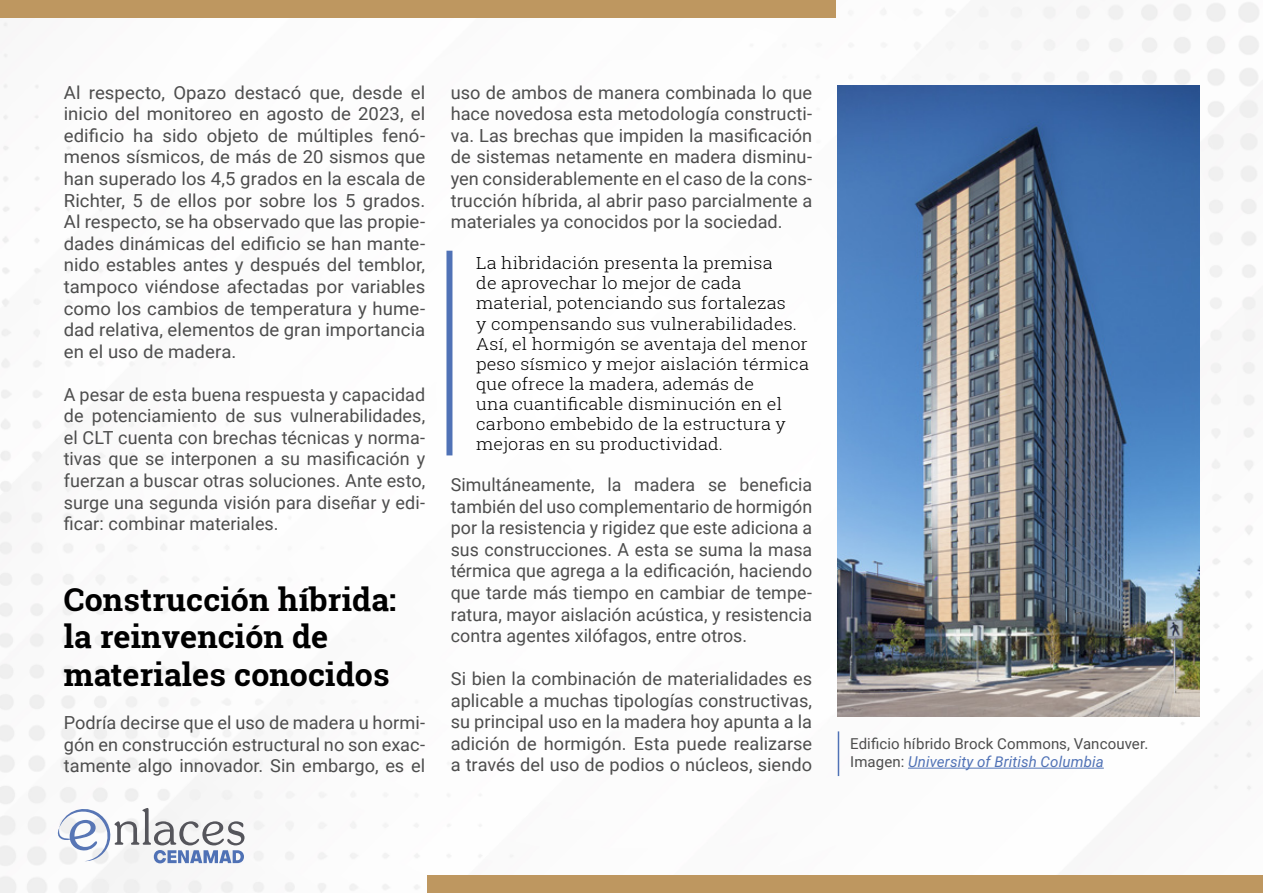
<style>
.page{position:relative;width:1263px;height:893px;background:#fff}
.page>*{position:absolute;margin:0;border:0;box-sizing:border-box;transform-origin:0 0}
.t1{font:700 31.5px/37.8px "Roboto Slab";letter-spacing:.005em;color:#000}
.t2{font:18px/21.6px "Roboto";color:#4d4d4d;text-align:justify}
.t3{font:300 16.65px/20px "Roboto Slab";letter-spacing:.005em;color:#000;scale:1.08 1}
.t4{font:15px/18px "Roboto";letter-spacing:.01em;color:#4d4d4d}
.s1{font-style:italic;color:#5072b6}
</style>
<div class="page">
<img style="left:0;top:2px;width:1259px;height:891px">
<div style="left:427px;top:875px;width:836px;height:18px;background:#be9760"></div>
<div style="left:0;top:0;width:836px;height:18px;background:#be9760"></div>
<svg style="left:58px;top:808px;width:186px;height:55px"></svg>
<div style="left:446px;top:251px;width:6px;height:204px;background:#5072b6"></div>
<img style="left:838px;top:85px;width:361px;height:631px">
<hr style="left:908px;top:768px;width:196px;height:1px;background:#5072b6">
<hr style="left:838px;top:731px;width:1px;height:45px;background:#5072b6">
<p class="t2" style="left:64px;top:81px;width:363px">Al respecto, Opazo destacó que, desde el inicio del monitoreo en agosto de 2023, el edificio ha sido objeto de múltiples fenó&shy;menos sísmicos, de más de 20 sismos que han superado los 4,5 grados en la escala de Richter, 5 de ellos por sobre los 5 grados.<br>Al respecto, se ha observado que las propie&shy;dades dinámicas del edificio se han mante&shy;nido estables antes y después del temblor, tampoco viéndose afectadas por variables como los cambios de temperatura y hume&shy;dad relativa, elementos de gran importancia en el uso de madera.</p>
<p class="t2" style="left:64px;top:383px;width:363px">A pesar de esta buena respuesta y capacidad de potenciamiento de sus vulnerabilidades, el CLT cuenta con brechas técnicas y norma&shy;tivas que se interponen a su masificación y fuerzan a buscar otras soluciones. Ante esto, surge una segunda visión para diseñar y edi&shy;ficar: combinar materiales.</p>
<h1 class="t1" style="left:64px;top:580px;width:334px">Construcción híbrida: la reinvención de materiales conocidos</h1>
<p class="t2" style="left:64px;top:711px;width:363px">Podría decirse que el uso de madera u hormi&shy;gón en construcción estructural no son exac&shy;tamente algo innovador. Sin embargo, es el</p>
<p class="t2" style="left:451px;top:81px;width:363px">uso de ambos de manera combinada lo que hace novedosa esta metodología constructi&shy;va. Las brechas que impiden la masificación de sistemas netamente en madera disminu&shy;yen considerablemente en el caso de la cons&shy;trucción híbrida, al abrir paso parcialmente a materiales ya conocidos por la sociedad.</p>
<p class="t3" style="left:476px;top:253px;width:309px">La hibridación presenta la premisa<br>de aprovechar lo mejor de cada material, potenciando sus fortalezas<br>y compensando sus vulnerabilidades.<br>Así, el hormigón se aventaja del menor peso sísmico y mejor aislación térmica que ofrece la madera, además de<br>una cuantificable disminución en el carbono embebido de la estructura y mejoras en su productividad.</p>
<p class="t2" style="left:451px;top:473px;width:363px">Simultáneamente, la madera se beneficia también del uso complementario de hormigón por la resistencia y rigidez que este adiciona a sus construcciones. A esta se suma la masa térmica que agrega a la edificación, haciendo que tarde más tiempo en cambiar de tempe&shy;ratura, mayor aislación acústica, y resistencia contra agentes xilófagos, entre otros.</p>
<p class="t2" style="left:451px;top:667px;width:363px">Si bien la combinación de materialidades es aplicable a muchas tipologías constructivas, su principal uso en la madera hoy apunta a la adición de hormigón. Esta puede realizarse a través del uso de podios o núcleos, siendo</p>
<p class="t4" style="left:850px;top:734px;width:300px">Edificio híbrido Brock Commons, Vancouver.<br>Imagen: <span class="s1">University of British Columbia</span></p>
</div>
